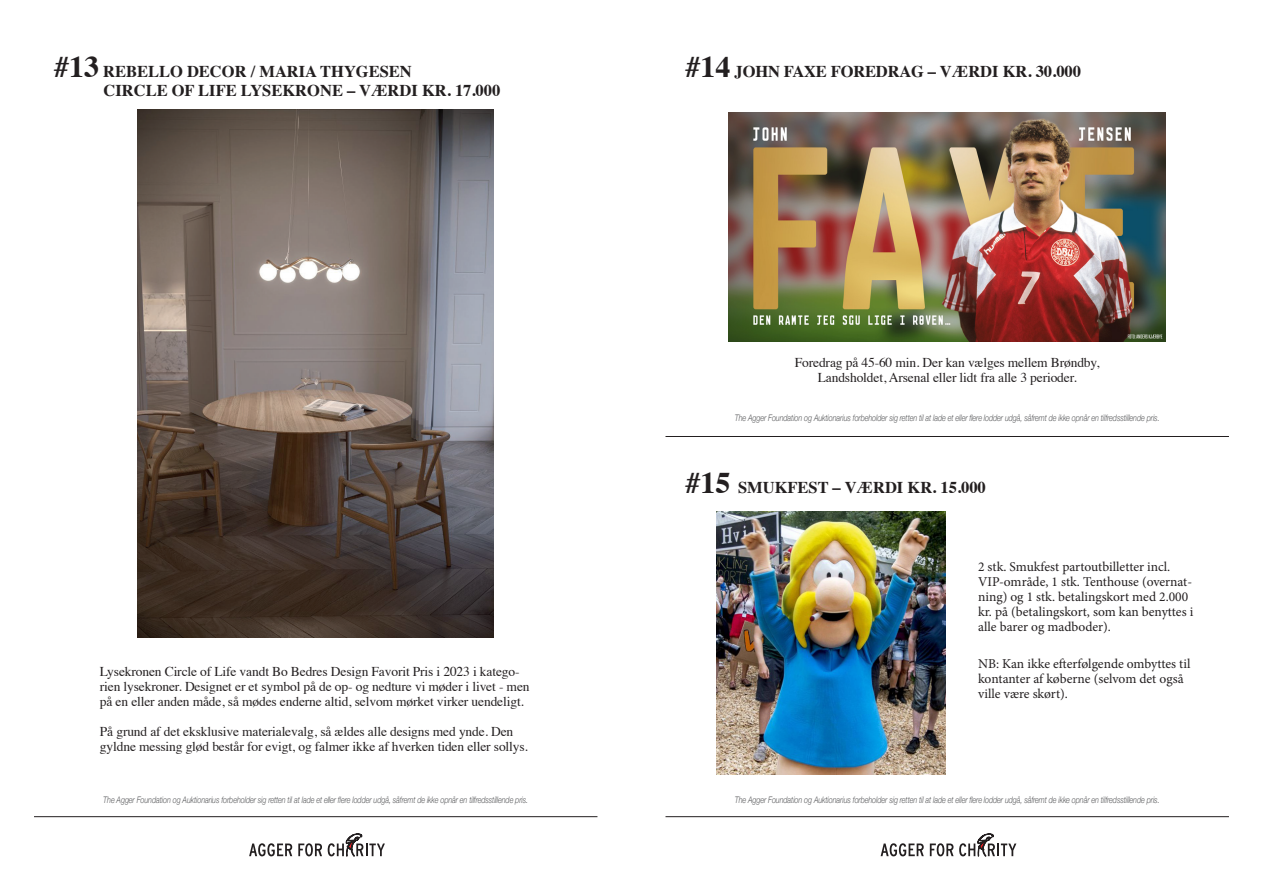
<style>
.page{position:relative;width:1263px;height:893px;background:#fff}
.page>*{position:absolute;margin:0;border:0;box-sizing:border-box;transform-origin:0 0}
.t1{font:700 16.5px "Times";color:#231f20}
.t2{font:13.5px/15px "Times";letter-spacing:-.01em;color:#231f20}
.t3{font:13.5px/15px "Minion Pro";color:#231f20}
.t4{font:italic 300 9px "Helvetica Neue";letter-spacing:-.01em;color:#57585a;scale:.8 1}
.s1{font-size:30px}
</style>
<div class="page">
<svg style="left:249px;top:843px;width:43px;height:13px"></svg>
<svg style="left:298px;top:843px;width:24px;height:13px"></svg>
<svg style="left:328px;top:833px;width:57px;height:24px"></svg>
<hr style="left:34px;top:816px;width:563px;height:1px;background:#231f20">
<svg style="left:881px;top:843px;width:43px;height:13px"></svg>
<svg style="left:930px;top:843px;width:23px;height:13px"></svg>
<svg style="left:959px;top:833px;width:57px;height:24px"></svg>
<hr style="left:665px;top:436px;width:564px;height:1px;background:#231f20">
<hr style="left:665px;top:816px;width:564px;height:1px;background:#231f20">
<img style="left:729px;top:113px;width:437px;height:229px">
<img style="left:138px;top:110px;width:356px;height:528px">
<img style="left:716px;top:511px;width:229px;height:264px">
<p class="t1" style="left:54px;top:55px;width:359px"><span class="s1">#13</span> REBELLO DECOR / MARIA THYGESEN</p>
<p class="t1" style="left:104px;top:75px;width:398px">CIRCLE OF LIFE LYSEKRONE – VÆRDI KR. 17.000</p>
<p class="t2" style="left:100px;top:662px;width:431px">Lysekronen Circle of Life vandt Bo Bedres Design Favorit Pris i 2023 i katego&shy;rien lysekroner. Designet er et symbol på de op- og nedture vi møder i livet - men på en eller anden måde, så mødes enderne altid, selvom mørket virker uendeligt.</p>
<p class="t2" style="left:100px;top:722px;width:429px">På grund af det eksklusive materialevalg, så ældes alle designs med ynde. Den gyldne messing glød består for evigt, og falmer ikke af hverken tiden eller sollys.</p>
<p class="t4" style="left:103px;top:793px;width:533px">The Agger Foundation og Auktionarius forbeholder sig retten til at lade et eller flere lodder udgå, såfremt de ikke opnår en tilfredsstillende pris.</p>
<p class="t1" style="left:685px;top:55px;width:397px"><span class="s1">#14</span> JOHN FAXE FOREDRAG – VÆRDI KR. 30.000</p>
<p class="t2" style="left:795px;top:354px;width:306px">Foredrag på 45-60 min. Der kan vælges mellem Brøndby,</p>
<p class="t2" style="left:818px;top:369px;width:260px">Landsholdet, Arsenal eller lidt fra alle 3 perioder.</p>
<p class="t4" style="left:735px;top:411px;width:533px">The Agger Foundation og Auktionarius forbeholder sig retten til at lade et eller flere lodder udgå, såfremt de ikke opnår en tilfredsstillende pris.</p>
<p class="t1" style="left:685px;top:472px;width:302px"><span class="s1">#15</span> SMUKFEST – VÆRDI KR. 15.000</p>
<p class="t3" style="left:978px;top:559px;width:217px">2 stk. Smukfest partoutbilletter incl.<br>VIP-område, 1 stk. Tenthouse (overnat&shy;ning) og 1 stk. betalingskort med 2.000 kr. på (betalingskort, som kan benyttes i alle barer og madboder).</p>
<p class="t3" style="left:978px;top:656px;width:214px">NB: Kan ikke efterfølgende ombyttes til kontanter af køberne (selvom det også ville være skørt).</p>
<p class="t4" style="left:735px;top:793px;width:533px">The Agger Foundation og Auktionarius forbeholder sig retten til at lade et eller flere lodder udgå, såfremt de ikke opnår en tilfredsstillende pris.</p>
</div>
